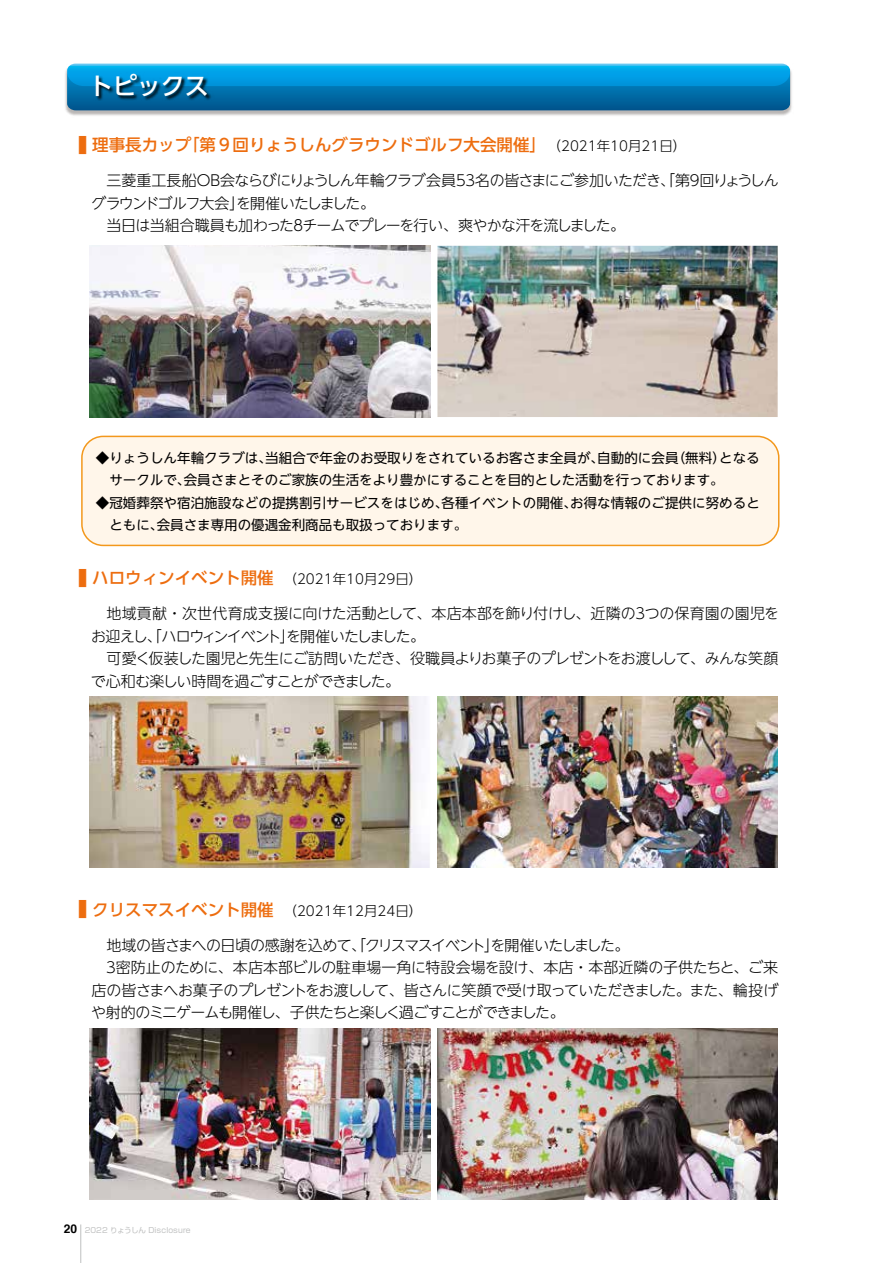
<style>
.page{position:relative;width:893px;height:1263px;background:#fff}
.page>*{position:absolute;margin:0;border:0;box-sizing:border-box;transform-origin:0 0}
.t1{font:500 24px "UD Shin Go Pro";color:#fff}
.t2{font:500 21px "UD Shin Go Pro";color:#ed6d0f;scale:.4 1}
.t3{font:500 16.5px "UD Shin Go Pro";color:#ed6d0f}
.t4{font:300 15px/22.5px "UD Shin Go NT Pro";letter-spacing:-.05em;color:#000}
.t5{font:300 15px/22.5px "UD Shin Go NT Pro";letter-spacing:-.005em;color:#000}
.t6{font:300 15px "UD Shin Go NT Pro";letter-spacing:-.07em;color:#000}
.t7{font:300 15px "UD Shin Go NT Pro";letter-spacing:-.025em;color:#000}
.t8{font:13.5px/22.5px "UD Shin Go NT Pro";letter-spacing:.005em;color:#000}
.t9{font:300 13.5px "UD Shin Go NT Pro";color:#000}
.t10{font:700 12px "Helvetica";color:#000}
.t11{font:7.5px "Shin Go Pro";letter-spacing:.01em;color:#bfc0c0}
.s1{font-family:"UD Shin Go NT Pro";font-weight:300;font-size:13.5px;color:#000}
</style>
<div class="page">
<img style="left:65px;top:69px;width:727px;height:47px">
<svg style="left:67px;top:64px;width:723px;height:46px;background:#0485c3"></svg>
<img style="left:87px;top:72px;width:128px;height:39px">
<img style="left:437px;top:246px;width:341px;height:171px">
<img style="left:90px;top:246px;width:340px;height:171px">
<img style="left:437px;top:696px;width:341px;height:172px">
<img style="left:90px;top:696px;width:340px;height:172px">
<img style="left:437px;top:1028px;width:341px;height:171px">
<img style="left:90px;top:1028px;width:340px;height:171px">
<div style="left:82px;top:436px;width:697px;height:109px;background:#fff6ea;border-radius:21px"></div>
<div style="left:81px;top:436px;width:698px;height:110px;border:2px solid #f3981c;border-radius:21px"></div>
<hr style="left:80px;top:1224px;width:1px;height:39px;background:#bfc0c0">
<h1 class="t1" style="left:89px;top:66px;width:121px">トピックス</h1>
<h2 class="t2" style="left:78px;top:128px;width:22px">■</h2>
<p class="t3" style="left:92px;top:132px;width:100px">理事長カップ</p>
<p class="t3" style="left:183px;top:132px;width:380px">「第９回りょうしんグラウンドゴルフ大会開催」　<span class="s1">（</span></p>
<p class="t9" style="left:561px;top:135px;width:127px">2021年10月21日(</p>
<p class="t4" style="left:91px;top:169px;width:366px">　三菱重工長船ＯＢ会ならびにりょうしん年輪クラブ会員グラウンドゴルフ大会を開催いたしました。</p>
<p class="t4" style="left:475px;top:169px;width:217px">名の皆さまにご参加いただき、「第</p>
<p class="t4" style="left:699px;top:169px;width:81px">回りょうしん</p>
<p class="t4" style="left:453px;top:169px;width:26px">５３</p>
<p class="t4" style="left:687px;top:169px;width:16px">９</p>
<p class="t4" style="left:230px;top:191px;width:16px">」</p>
<p class="t6" style="left:302px;top:213px;width:324px">チームでプレーを行い、爽やかな汗を流しました。</p>
<p class="t7" style="left:91px;top:213px;width:204px">　当日は当組合職員も加わった</p>
<p class="t4" style="left:291px;top:214px;width:16px">８</p>
<p class="t8" style="left:184px;top:446px;width:541px;text-indent:-88px">◆りょうしん年輪クラブは、<br>会員さまとそのご家族の生活をより豊かにすることを目的とした活動を行っております。</p>
<p class="t8" style="left:265px;top:446px;width:340px">当組合で年金のお受取りをされているお客さま全員が、</p>
<p class="t8" style="left:597px;top:446px;width:83px">自動的に会員</p>
<p class="t8" style="left:672px;top:446px;width:56px">（無料）</p>
<p class="t8" style="left:719px;top:446px;width:42px">となる</p>
<p class="t8" style="left:109px;top:468px;width:82px">サークルで、</p>
<p class="t8" style="left:157px;top:491px;width:312px;text-indent:-61px">◆冠婚葬祭や宿泊施設などの提携割引サービスをはじめ、<br>会員さま専用の優遇金利商品も取扱っております。</p>
<p class="t8" style="left:570px;top:491px;width:191px">お得な情報のご提供に努めると</p>
<p class="t8" style="left:441px;top:491px;width:137px">各種イベントの開催、</p>
<p class="t8" style="left:109px;top:513px;width:55px">ともに、</p>
<h2 class="t2" style="left:78px;top:561px;width:22px">■</h2>
<p class="t3" style="left:92px;top:564px;width:206px">ハロウィンイベント開催　<span class="s1">（</span></p>
<p class="t9" style="left:297px;top:568px;width:127px">2021年10月29日(</p>
<p class="t4" style="left:91px;top:601px;width:546px">　地域貢献・次世代育成支援に向けた活動として、本店本部を飾り付けし、近隣のお迎えし、「ハロウィンイベントを開催いたしました。</p>
<p class="t5" style="left:645px;top:601px;width:136px">つの保育園の園児を</p>
<p class="t4" style="left:633px;top:601px;width:16px">３</p>
<p class="t4" style="left:91px;top:624px;width:689px;text-indent:189px">」<br>　可愛く仮装した園児と先生にご訪問いただき、役職員よりお菓子のプレゼントをお渡しして、みんな笑顔で心和む楽しい時間を過ごすことができました。</p>
<h2 class="t2" style="left:78px;top:892px;width:22px">■</h2>
<p class="t3" style="left:92px;top:896px;width:206px">クリスマスイベント開催　<span class="s1">（</span></p>
<p class="t9" style="left:297px;top:900px;width:127px">2021年12月24日(</p>
<p class="t4" style="left:91px;top:933px;width:540px">　地域の皆さまへの日頃の感謝を込めて、「クリスマスイベントを開催いたしました。</p>
<p class="t5" style="left:116px;top:933px;width:664px;text-indent:368px">」<br>密防止のために、本店本部ビルの駐車場一角に特設会場を設け、本店・本部近隣の子供たちと、ご来</p>
<p class="t4" style="left:104px;top:955px;width:16px">３</p>
<p class="t4" style="left:91px;top:955px;width:689px">　<br>店の皆さまへお菓子のプレゼントをお渡しして、皆さんに笑顔で受け取っていただきました。また、輪投げや射的のミニゲームも開催し、子供たちと楽しく過ごすことができました。</p>
<p class="t10" style="left:64px;top:1219px;width:15px">20</p>
<p class="t11" style="left:85px;top:1224px;width:107px">2022 りょうしん Disclosure</p>
</div>
